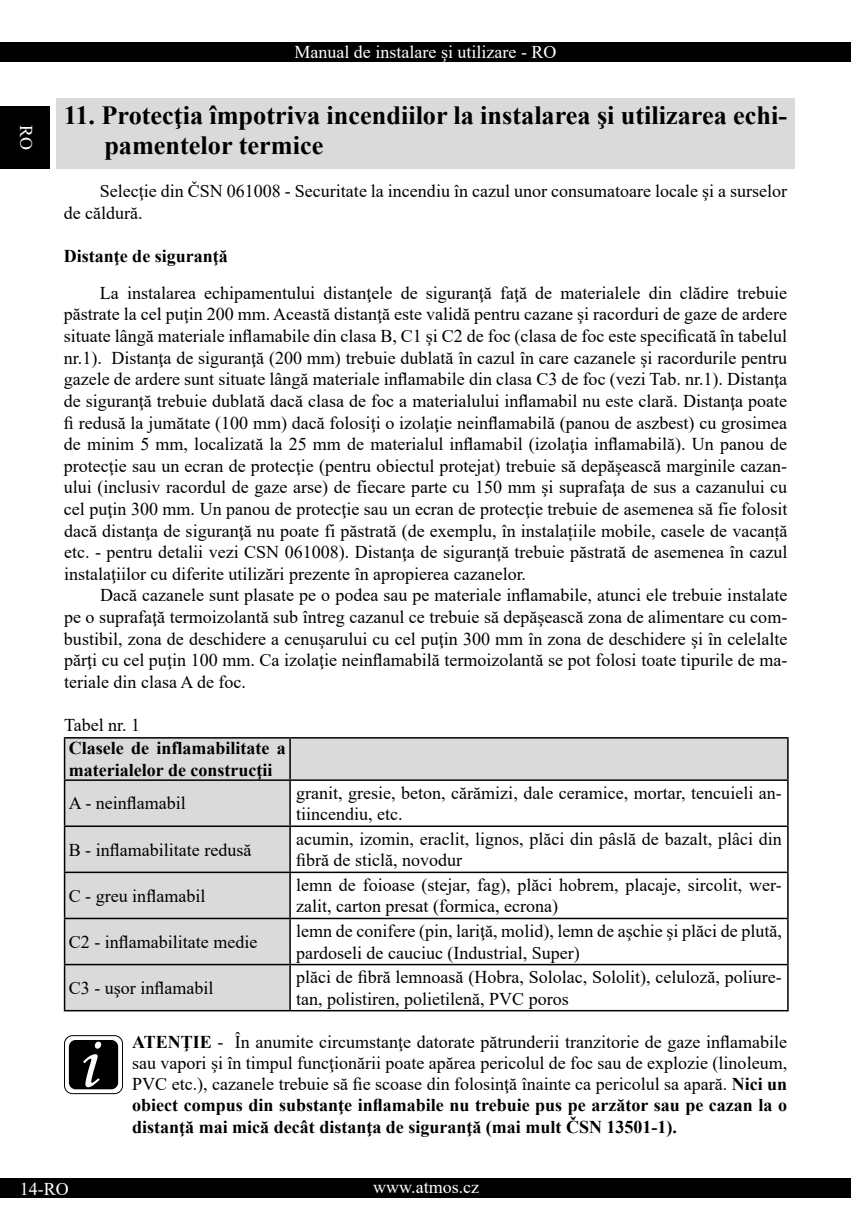
<style>
.page{position:relative;width:851px;height:1221px;background:#fff}
.page>*{position:absolute;margin:0;border:0;box-sizing:border-box;transform-origin:0 0}
.t1{font:700 26.25px/30px "Times New Roman";color:#000}
.t2{font:18px/21.6px "Times New Roman";color:#000}
.t3{font:700 18px/21.6px "Times New Roman";color:#000}
.t4{font:18px "Times New Roman";color:#fff}
.s1{font-weight:700}
</style>
<div class="page">
<div style="left:0;top:43px;width:850px;height:19px;background:#000"></div>
<div style="left:0;top:106px;width:50px;height:63px;background:#000"></div>
<div style="left:0;top:1178px;width:850px;height:20px;background:#000"></div>
<div style="left:57px;top:98px;width:737px;height:71px;background:#dadada"></div>
<svg style="left:65px;top:738px;width:722px;height:271px"></svg>
<hr style="left:64px;top:737px;width:226px;height:1px;background:#000">
<hr style="left:64px;top:738px;width:1px;height:41px;background:#000">
<hr style="left:290px;top:737px;width:498px;height:1px;background:#000">
<hr style="left:289px;top:738px;width:2px;height:41px;background:#000">
<hr style="left:787px;top:738px;width:1px;height:41px;background:#000">
<hr style="left:64px;top:779px;width:226px;height:1px;background:#000">
<hr style="left:64px;top:780px;width:1px;height:45px;background:#000">
<hr style="left:290px;top:779px;width:498px;height:1px;background:#000">
<hr style="left:289px;top:780px;width:2px;height:45px;background:#000">
<hr style="left:787px;top:780px;width:1px;height:45px;background:#000">
<hr style="left:64px;top:825px;width:226px;height:2px;background:#000">
<hr style="left:64px;top:827px;width:1px;height:44px;background:#000">
<hr style="left:290px;top:825px;width:498px;height:2px;background:#000">
<hr style="left:289px;top:827px;width:2px;height:44px;background:#000">
<hr style="left:787px;top:827px;width:1px;height:44px;background:#000">
<hr style="left:64px;top:871px;width:226px;height:2px;background:#000">
<hr style="left:64px;top:873px;width:1px;height:44px;background:#000">
<hr style="left:290px;top:871px;width:498px;height:2px;background:#000">
<hr style="left:289px;top:873px;width:2px;height:44px;background:#000">
<hr style="left:787px;top:873px;width:1px;height:44px;background:#000">
<hr style="left:64px;top:917px;width:226px;height:2px;background:#000">
<hr style="left:64px;top:919px;width:1px;height:44px;background:#000">
<hr style="left:290px;top:917px;width:498px;height:2px;background:#000">
<hr style="left:289px;top:919px;width:2px;height:44px;background:#000">
<hr style="left:787px;top:919px;width:1px;height:44px;background:#000">
<hr style="left:64px;top:963px;width:226px;height:2px;background:#000">
<hr style="left:64px;top:965px;width:1px;height:44px;background:#000">
<hr style="left:290px;top:963px;width:498px;height:2px;background:#000">
<hr style="left:289px;top:965px;width:2px;height:44px;background:#000">
<hr style="left:787px;top:965px;width:1px;height:44px;background:#000">
<hr style="left:64px;top:1009px;width:226px;height:2px;background:#000">
<hr style="left:290px;top:1009px;width:498px;height:2px;background:#000">
<svg style="left:64px;top:1035px;width:58px;height:58px"></svg>
<div style="left:64px;top:1035px;width:59px;height:58px;border:1px solid #000;border-radius:8px"></div>
<div style="left:69px;top:1039px;width:49px;height:50px;background:#000;border-radius:7px"></div>
<svg style="left:83px;top:1041px;width:18px;height:46px"></svg>
<p class="t4" style="left:39px;top:125px;width:27px;rotate:90deg">RO</p>
<p class="t4" style="left:294px;top:40px;width:263px">Manual de instalare şi utilizare - RO</p>
<h1 class="t1" style="left:104px;top:100px;width:684px;text-indent:-41px">11. Protecţia împotriva incendiilor la instalarea şi utilizarea echi&shy;pamentelor termice</h1>
<p class="t2" style="left:64px;top:180px;width:724px;text-indent:36px">Selecţie din ČSN 061008 - Securitate la incendiu în cazul unor consumatoare locale şi a surselor de căldură.</p>
<p class="t3" style="left:64px;top:245px;width:165px">Distanţe de siguranţă</p>
<p class="t2" style="left:64px;top:281px;width:725px;text-align:justify;text-indent:36px">La instalarea echipamentului distanţele de siguranţă faţă de materialele din clădire trebuie păstrate la cel puţin 200 mm. Această distanţă este validă pentru cazane şi racorduri de gaze de ardere situate lângă materiale inflamabile din clasa B, C1 şi C2 de foc (clasa de foc este specificată în tabelul nr.1). Distanţa de siguranţă (200 mm) trebuie dublată în cazul în care cazanele şi racordurile pentru gazele de ardere sunt situate lângă materiale inflamabile din clasa C3 de foc (vezi Tab. nr.1). Distanţa de siguranţă trebuie dublată dacă clasa de foc a materialului inflamabil nu este clară. Distanţa poate fi redusă la jumătate (100 mm) dacă folosiţi o izolaţie neinflamabilă (panou de aszbest) cu grosimea de minim 5 mm, localizată la 25 mm de materialul inflamabil (izolaţia inflamabilă). Un panou de protecţie sau un ecran de protecţie (pentru obiectul protejat) trebuie să depăşească marginile cazan&shy;ului (inclusiv racordul de gaze arse) de fiecare parte cu 150 mm şi suprafaţa de sus a cazanului cu cel puţin 300 mm. Un panou de protecţie sau un ecran de protecţie trebuie de asemenea să fie folosit dacă distanţa de siguranţă nu poate fi păstrată (de exemplu, în instalațiile mobile, casele de vacanță etc. - pentru detalii vezi CSN 061008). Distanţa de siguranţă trebuie păstrată de asemenea în cazul instalaţiilor cu diferite utilizări prezente în apropierea cazanelor.</p>
<p class="t2" style="left:64px;top:584px;width:724px;text-align:justify;text-indent:36px">Dacă cazanele sunt plasate pe o podea sau pe materiale inflamabile, atunci ele trebuie instalate pe o suprafaţă termoizolantă sub întreg cazanul ce trebuie să depăşească zona de alimentare cu com&shy;bustibil, zona de deschidere a cenuşarului cu cel puţin 300 mm în zona de deschidere şi în celelalte părţi cu cel puţin 100 mm. Ca izolaţie neinflamabilă termoizolantă se pot folosi toate tipurile de ma&shy;teriale din clasa A de foc.</p>
<p class="t2" style="left:64px;top:713px;width:78px">Tabel nr. 1</p>
<p class="t3" style="left:69px;top:737px;width:218px">Clasele de inflamabilitate a materialelor de construcţii</p>
<p class="t2" style="left:69px;top:792px;width:118px">A - neinflamabil</p>
<p class="t2" style="left:296px;top:781px;width:487px">granit, gresie, beton, cărămizi, dale ceramice, mortar, tencuieli an&shy;tiincendiu, etc.</p>
<p class="t2" style="left:69px;top:838px;width:184px">B - inflamabilitate redusă</p>
<p class="t2" style="left:296px;top:827px;width:487px">acumin, izomin, eraclit, lignos, plăci din pâslă de bazalt, plâci din fibră de sticlă, novodur</p>
<p class="t2" style="left:69px;top:884px;width:138px">C - greu inflamabil</p>
<p class="t2" style="left:296px;top:873px;width:487px">lemn de foioase (stejar, fag), plăci hobrem, placaje, sircolit, wer&shy;zalit, carton presat (formica, ecrona)</p>
<p class="t2" style="left:69px;top:930px;width:190px">C2 - inflamabilitate medie</p>
<p class="t2" style="left:296px;top:919px;width:487px">lemn de conifere (pin, lariţă, molid), lemn de aşchie şi plăci de plută, pardoseli de cauciuc (Industrial, Super)</p>
<p class="t2" style="left:69px;top:976px;width:146px">C3 - uşor inflamabil</p>
<p class="t2" style="left:296px;top:965px;width:487px">plăci de fibră lemnoasă (Hobra, Sololac, Sololit), celuloză, poliure&shy;tan, polistiren, polietilenă, PVC poros</p>
<p class="t2" style="left:132px;top:1030px;width:656px;line-height:21.1px;text-align:justify"><span class="s1">ATENŢIE</span> - În anumite circumstanţe datorate pătrunderii tranzitorie de gaze inflamabile sau vapori şi în timpul funcţionării poate apărea pericolul de foc sau de explozie (linoleum, PVC etc.), cazanele trebuie să fie scoase din folosinţă înainte ca pericolul sa apară. <span class="s1">Nici un obiect compus din substanţe inflamabile nu trebuie pus pe arzător sau pe cazan la o distanţă mai mică decât distanţa de siguranţă (mai mult ČSN 13501-1).</span></p>
<p class="t4" style="left:20px;top:1175px;width:50px">14-RO</p>
<p class="t4" style="left:373px;top:1173px;width:107px">www.atmos.cz</p>
</div>
